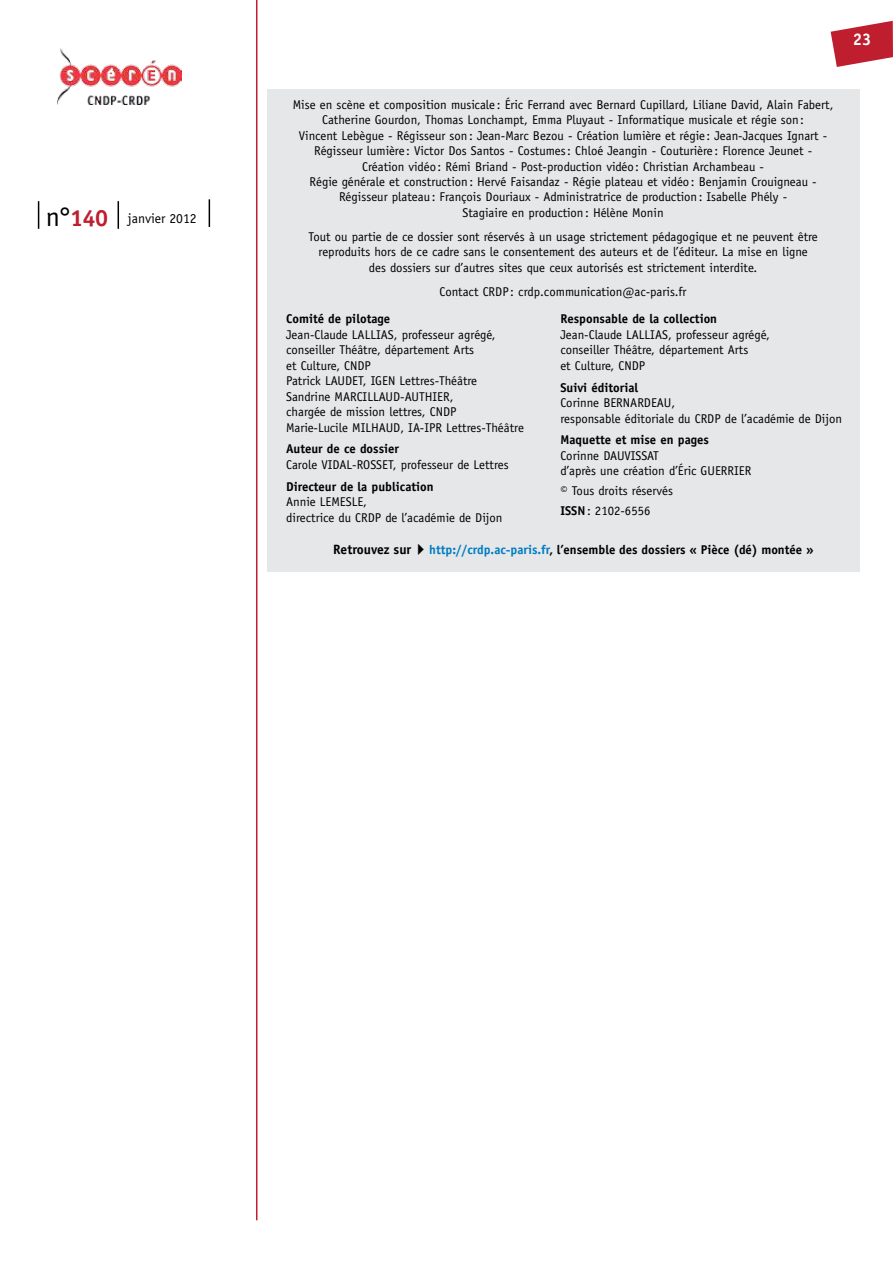
<style>
.page{position:relative;width:893px;height:1263px;background:#fff}
.page>*{position:absolute;margin:0;border:0;box-sizing:border-box;transform-origin:0 0}
.t1{font:700 16.8px "Officina Sans Std";color:#fff}
.t2{font:13.65px "Officina Sans Std";color:#000}
.t3{font:12.75px/15.5px "Officina Sans Std";color:#000}
.t4{font:700 12.75px "Officina Sans Std";color:#000}
.s1{font-size:27.3px}
.s2{font-weight:700;font-size:23.4px;color:#be1e2d}
.s3{font-weight:700}
.s4{font-size:13.5px}
.s5{color:#007cc3}
</style>
<div class="page">
<svg style="left:831px;top:21px;width:62px;height:46px"></svg>
<hr style="left:256px;top:0;width:1px;height:1220px;background:#be1e2d">
<svg style="left:209px;top:199px;width:1px;height:28px"></svg>
<svg style="left:38px;top:201px;width:1px;height:28px"></svg>
<svg style="left:118px;top:201px;width:1px;height:28px"></svg>
<div style="left:267px;top:89px;width:592px;height:482px;background:#e6e7e8"></div>
<img style="left:57px;top:49px;width:125px;height:55px">
<p class="t2" style="left:46px;top:210px;width:152px"><span class="s1">n°</span><span class="s2">140</span> janvier 2012</p>
<h1 class="t1" style="left:853px;top:29px;width:20px">23</h1>
<p class="t3" style="left:293px;top:97px;width:542px;text-align:center">Mise en scène et composition musicale : Éric Ferrand avec Bernard Cupillard, Liliane David, Alain Fabert, Catherine Gourdon, Thomas Lonchampt, Emma Pluyaut - Informatique musicale et régie son:<br>Vincent Lebègue - Régisseur son: Jean-Marc Bezou - Création lumière et régie : Jean-Jacques Ignart - Régisseur lumière : Victor Dos Santos - Costumes: Chloé Jeangin - Couturière : Florence Jeunet - Création vidéo : Rémi Briand - Post-production vidéo: Christian Archambeau -<br>Régie générale et construction: Hervé Faisandaz - Régie plateau et vidéo: Benjamin Crouigneau - Régisseur plateau : François Douriaux - Administratrice de production: Isabelle Phély -<br>Stagiaire en production: Hélène Monin</p>
<p class="t3" style="left:308px;top:229px;width:511px;text-align:center">Tout ou partie de ce dossier sont réservés à un usage strictement pédagogique et ne peuvent être reproduits hors de ce cadre sans le consentement des auteurs et de l’éditeur. La mise en ligne<br>des dossiers sur d’autres sites que ceux autorisés est strictement interdite.</p>
<p class="t3" style="left:440px;top:284px;width:249px">Contact CRDP: crdp.communication@ac-paris.fr</p>
<p class="t4" style="left:286px;top:311px;width:106px">Comité de pilotage</p>
<p class="t3" style="left:286px;top:327px;width:211px">Jean-Claude LALLIAS, professeur agrégé, conseiller Théâtre, département Arts<br>et Culture, CN DP<br>Patrick LAUDET, IGEN Lettres-Théâtre<br>Sandrine Marcillaud</p>
<p class="t3" style="left:286px;top:389px;width:239px;text-indent:114px">-Authier,<br>chargée de mission lettres, CN DP<br>Marie-Lucile MILH AUD, IA-IPR Lettres-Théâtre</p>
<p class="t4" style="left:286px;top:441px;width:114px">Auteur de ce dossier</p>
<p class="t3" style="left:286px;top:457px;width:224px">Carole VIDAL-ROSSET, professeur de Lettres</p>
<p class="t4" style="left:286px;top:478px;width:149px">Directeur de la publication</p>
<p class="t3" style="left:286px;top:494px;width:47px">Annie Lemesle</p>
<p class="t3" style="left:286px;top:494px;width:218px;text-indent:77px">,<br>directrice du CRDP de l’académie de Dijon</p>
<p class="t4" style="left:560px;top:311px;width:158px">Responsable de la collection</p>
<p class="t3" style="left:560px;top:327px;width:211px">Jean-Claude Lallias, professeur agrégé, conseiller Théâtre, département Arts<br>et Culture, CN DP</p>
<p class="t4" style="left:560px;top:379px;width:79px">Suivi éditorial</p>
<p class="t3" style="left:560px;top:395px;width:78px">Corinne Bernardeau</p>
<p class="t3" style="left:560px;top:395px;width:283px;text-indent:111px">,<br>responsable éditoriale du CRDP de l’académie de Dijon</p>
<p class="t4" style="left:560px;top:432px;width:150px">Maquette et mise en pages</p>
<p class="t3" style="left:560px;top:448px;width:192px">Corinne Dauvissat<br>d’après une création d’Éric GUERRIER</p>
<p class="t3" style="left:560px;top:481px;width:114px;line-height:19.6px">© Tous droits réservés<br><span class="s3">ISSN</span>: 2102-6556</p>
<p class="t4" style="left:333px;top:542px;width:482px"><span class="s4">Retrouvez sur</span>✔<span class="s5">http://crdp.ac-paris.fr</span>, l’ensemble des dossiers « Pièce (dé) montée »</p>
</div>
